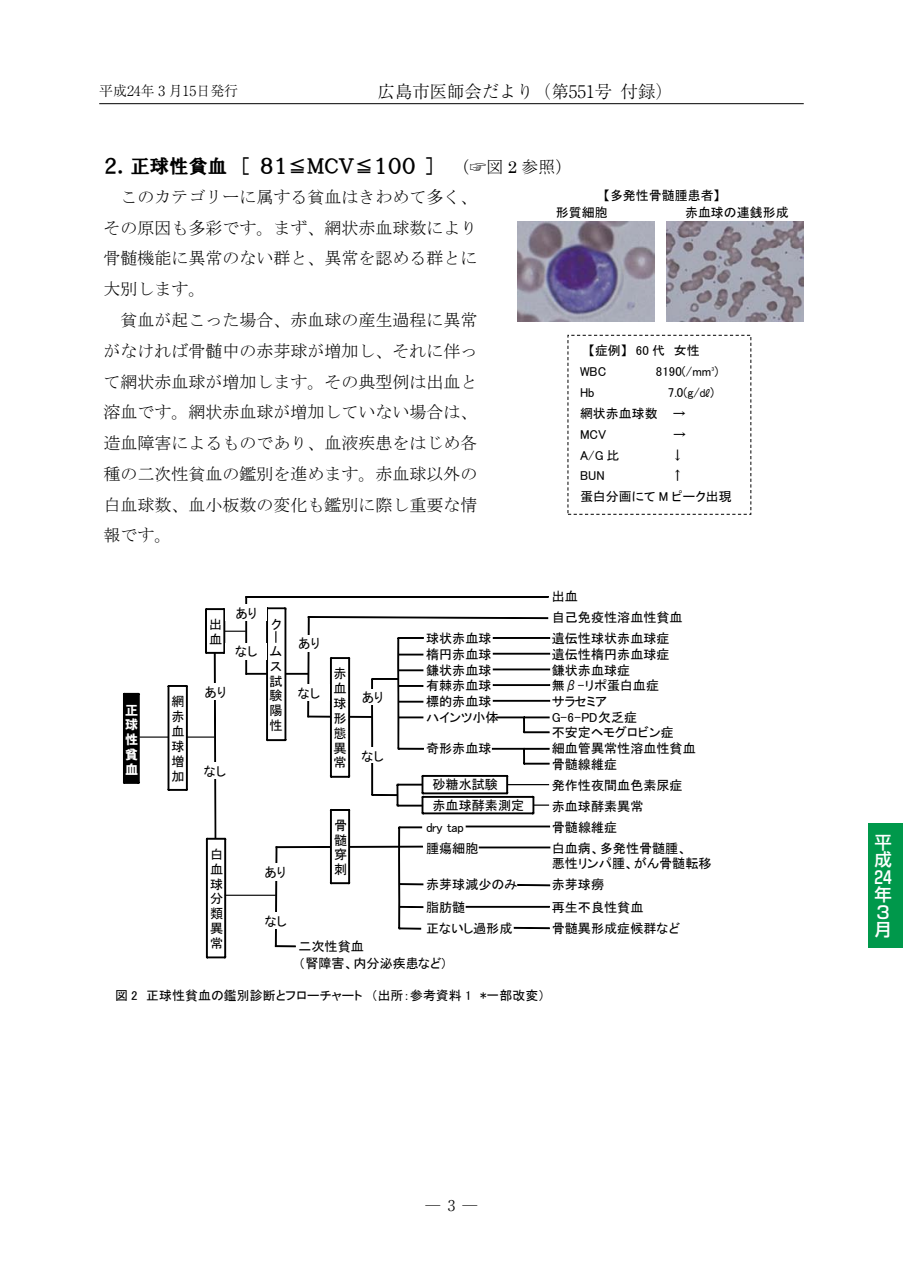
<style>
.page{position:relative;width:903px;height:1275px;background:#fff}
.page>*{position:absolute;margin:0;border:0;box-sizing:border-box;transform-origin:0 0}
.t1{font:19.43px "HGP Soei Presence EB";color:#000}
.t2{font:300 17.32px "Ryumin Pro";color:#000}
.t3{font:500 17.32px/17.3px "Shin Go Pro";color:#fff}
.t4{font:16.97px "MS Mincho";color:#000}
.t5{font:300 14.88px "Ryumin Pro";color:#000}
.t6{font:300 13.83px "Ryumin Pro";color:#000}
.t7{font:13.12px/14.9px "MS P Gothic";color:#000}
.t8{font:13.12px/14.9px "HGP Soei Kakugothic UB";color:#fff;text-align:justify}
.t9{font:12.95px/21px "MS P Gothic";color:#000}
.s1{font-family:"MS Mincho";font-size:16.97px}
.s2{font-family:"Century";font-size:16.97px}
.s3{font-size:10.33px}
</style>
<div class="page">
<hr style="left:99px;top:103px;width:705px;height:1px;background:#000">
<hr style="left:139px;top:736px;width:76px;height:2px;background:#000">
<svg style="left:168px;top:685px;width:19px;height:105px"></svg>
<svg style="left:123px;top:693px;width:16px;height:90px"></svg>
<hr style="left:246px;top:597px;width:302px;height:1px;background:#000">
<div style="left:246px;top:596px;width:302px;height:1px;border:1px solid #000"></div>
<div style="left:246px;top:597px;width:1px;height:77px;border:1px solid #000"></div>
<div style="left:246px;top:673px;width:62px;height:1px;border:1px solid #000"></div>
<div style="left:493px;top:700px;width:57px;height:1px;border:1px solid #000"></div>
<div style="left:493px;top:685px;width:57px;height:1px;border:1px solid #000"></div>
<div style="left:493px;top:669px;width:57px;height:1px;border:1px solid #000"></div>
<div style="left:493px;top:653px;width:57px;height:1px;border:1px solid #000"></div>
<div style="left:493px;top:637px;width:57px;height:1px;border:1px solid #000"></div>
<div style="left:466px;top:826px;width:84px;height:1px;border:1px solid #000"></div>
<div style="left:479px;top:847px;width:71px;height:1px;border:1px solid #000"></div>
<div style="left:225px;top:604px;width:42px;height:17px;background:#fff"></div>
<div style="left:225px;top:643px;width:42px;height:16px;background:#fff"></div>
<div style="left:518px;top:884px;width:32px;height:2px;border:1px solid #000"></div>
<img style="left:517px;top:221px;width:137px;height:100px">
<img style="left:666px;top:221px;width:138px;height:100px">
<svg style="left:205px;top:609px;width:41px;height:349px"></svg>
<hr style="left:225px;top:895px;width:51px;height:1px;background:#000">
<svg style="left:267px;top:608px;width:282px;height:339px"></svg>
<div style="left:868px;top:824px;width:35px;height:124px;background:#00984b"></div>
<p class="t6" style="left:99px;top:80px;width:140px">平成24年₃月15日発行</p>
<h2 class="t2" style="left:378px;top:78px;width:297px">広島市医師会だより　（第551号　付録）</h2>
<p class="t1" style="left:103px;top:156px;width:470px">２．正球性貧血 ［８１≦ＭＣＶ≦１００］ <span class="s1">（☞図</span> <span class="s2">2</span> <span class="s1">参照）</span></p>
<p class="t4" style="left:120px;top:188px;width:358px">このカテゴリーに属する貧血はきわめて多く、</p>
<p class="t4" style="left:103px;top:219px;width:375px">その原因も多彩です。まず、網状赤血球数により</p>
<p class="t4" style="left:103px;top:250px;width:375px">骨髄機能に異常のない群と、異常を認める群とに</p>
<p class="t4" style="left:103px;top:281px;width:103px">大別します。</p>
<p class="t4" style="left:120px;top:311px;width:358px">貧血が起こった場合、赤血球の産生過程に異常</p>
<p class="t4" style="left:103px;top:342px;width:375px">がなければ骨髄中の赤芽球が増加し、それに伴っ</p>
<p class="t4" style="left:103px;top:373px;width:375px">て網状赤血球が増加します。その典型例は出血と</p>
<p class="t4" style="left:103px;top:404px;width:375px">溶血です。網状赤血球が増加していない場合は、</p>
<p class="t4" style="left:103px;top:434px;width:375px">造血障害によるものであり、血液疾患をはじめ各</p>
<p class="t4" style="left:103px;top:465px;width:375px">種の二次性貧血の鑑別を進めます。赤血球以外の</p>
<p class="t4" style="left:103px;top:496px;width:375px">白血球数、血小板数の変化も鑑別に際し重要な情</p>
<p class="t4" style="left:103px;top:527px;width:69px">報です。</p>
<p class="t9" style="left:604px;top:185px;width:118px">【多発性骨髄腫患者】</p>
<p class="t9" style="left:556px;top:201px;width:53px">形質細胞</p>
<p class="t9" style="left:685px;top:201px;width:105px">赤血球の連銭形成</p>
<p class="t9" style="left:580px;top:339px;width:121px;text-indent:9px">【症例】 60 代 女性<br>WBC</p>
<p class="t9" style="left:656px;top:360px;width:64px">8190(/mm³)</p>
<p class="t9" style="left:580px;top:381px;width:136px;text-indent:88px">7.0(g/<span class="s3">㎗</span>)網状赤血球数 →<br>MCV</p>
<p class="t9" style="left:580px;top:381px;width:16px">Hb</p>
<p class="t9" style="left:673px;top:423px;width:14px">→</p>
<p class="t9" style="left:580px;top:444px;width:41px">A/G 比</p>
<p class="t9" style="left:671px;top:444px;width:14px">↓</p>
<p class="t9" style="left:580px;top:465px;width:26px">BUN</p>
<p class="t9" style="left:580px;top:465px;width:153px;text-indent:91px">↑<br>蛋白分画にて M ピーク出現</p>
<p class="t8" style="left:125px;top:702px;width:15px">正球性貧血</p>
<p class="t7" style="left:172px;top:694px;width:15px;text-align:justify">網赤血球増加</p>
<p class="t7" style="left:209px;top:617px;width:15px">出血</p>
<p class="t7" style="left:205px;top:684px;width:23px">あり</p>
<p class="t7" style="left:204px;top:764px;width:24px">なし</p>
<p class="t7" style="left:210px;top:847px;width:15px;text-align:justify">白血球分類異常</p>
<p class="t7" style="left:235px;top:605px;width:23px">あり</p>
<p class="t7" style="left:235px;top:644px;width:24px">なし</p>
<p class="t7" style="left:269px;top:611px;width:14px;line-height:26.9px">クム</p>
<p class="t7" style="left:269px;top:658px;width:15px;text-align:justify">ス試験陽性</p>
<p class="t7" style="left:333px;top:666px;width:15px;text-align:justify">赤血球形態異常</p>
<p class="t7" style="left:298px;top:636px;width:23px">あり</p>
<p class="t7" style="left:298px;top:686px;width:24px">なし</p>
<p class="t7" style="left:362px;top:690px;width:23px">あり</p>
<p class="t7" style="left:361px;top:749px;width:24px">なし</p>
<p class="t7" style="left:264px;top:864px;width:23px">あり</p>
<p class="t7" style="left:265px;top:914px;width:24px">なし</p>
<p class="t7" style="left:334px;top:817px;width:15px;text-align:justify">骨髄穿刺</p>
<p class="t7" style="left:552px;top:586px;width:132px;line-height:20.8px">出血<br>自己免疫性溶血性貧血</p>
<p class="t7" style="left:426px;top:631px;width:67px">球状赤血球</p>
<p class="t7" style="left:552px;top:631px;width:119px">遺伝性球状赤血球症</p>
<p class="t7" style="left:426px;top:647px;width:67px">楕円赤血球</p>
<p class="t7" style="left:552px;top:647px;width:119px">遺伝性楕円赤血球症</p>
<p class="t7" style="left:426px;top:662px;width:67px">鎌状赤血球</p>
<p class="t7" style="left:552px;top:662px;width:80px">鎌状赤血球症</p>
<p class="t7" style="left:426px;top:678px;width:67px">有棘赤血球</p>
<p class="t7" style="left:552px;top:678px;width:109px">無β-リポ蛋白血症</p>
<p class="t7" style="left:426px;top:694px;width:67px">標的赤血球</p>
<p class="t7" style="left:552px;top:694px;width:57px">サラセミア</p>
<p class="t7" style="left:426px;top:710px;width:74px">ハインツ小体</p>
<p class="t7" style="left:552px;top:709px;width:124px;line-height:15.8px">G-6-PD欠乏症<br>不安定ヘモグロビン症</p>
<p class="t7" style="left:426px;top:741px;width:67px">奇形赤血球</p>
<p class="t7" style="left:552px;top:741px;width:145px;line-height:15.6px">細血管異常性溶血性貧血骨髄線維症</p>
<p class="t7" style="left:552px;top:775px;width:132px;line-height:21px">発作性夜間血色素尿症赤血球酵素異常</p>
<p class="t7" style="left:426px;top:819px;width:40px">dry tap</p>
<p class="t7" style="left:552px;top:819px;width:67px">骨髄線維症</p>
<p class="t7" style="left:426px;top:840px;width:54px">腫瘍細胞</p>
<p class="t7" style="left:552px;top:840px;width:161px;line-height:15.8px">白血病、多発性骨髄腫、<br>悪性リンパ腫、がん骨髄転移</p>
<p class="t7" style="left:426px;top:877px;width:93px">赤芽球減少のみ</p>
<p class="t7" style="left:552px;top:877px;width:54px">赤芽球癆</p>
<p class="t7" style="left:426px;top:900px;width:41px">脂肪髄</p>
<p class="t7" style="left:552px;top:900px;width:93px">再生不良性貧血</p>
<p class="t7" style="left:426px;top:921px;width:88px">正ないし過形成</p>
<p class="t7" style="left:552px;top:921px;width:130px">骨髄異形成症候群など</p>
<p class="t7" style="left:432px;top:774px;width:93px;line-height:20.7px">砂糖水試験<br>赤血球酵素測定</p>
<p class="t7" style="left:298px;top:938px;width:150px;line-height:16.6px">二次性貧血<br>（腎障害、内分泌疾患など）</p>
<p class="t9" style="left:115px;top:985px;width:431px">図 2 正球性貧血の鑑別診断とフローチャート （出所：参考資料 1 *一部改変）</p>
<p class="t5" style="left:425px;top:1194px;width:54px">─ 　3 　─</p>
<h2 class="t3" style="left:874px;top:832px;width:19px">平成<br>24年<br>3月</h2>
</div>
